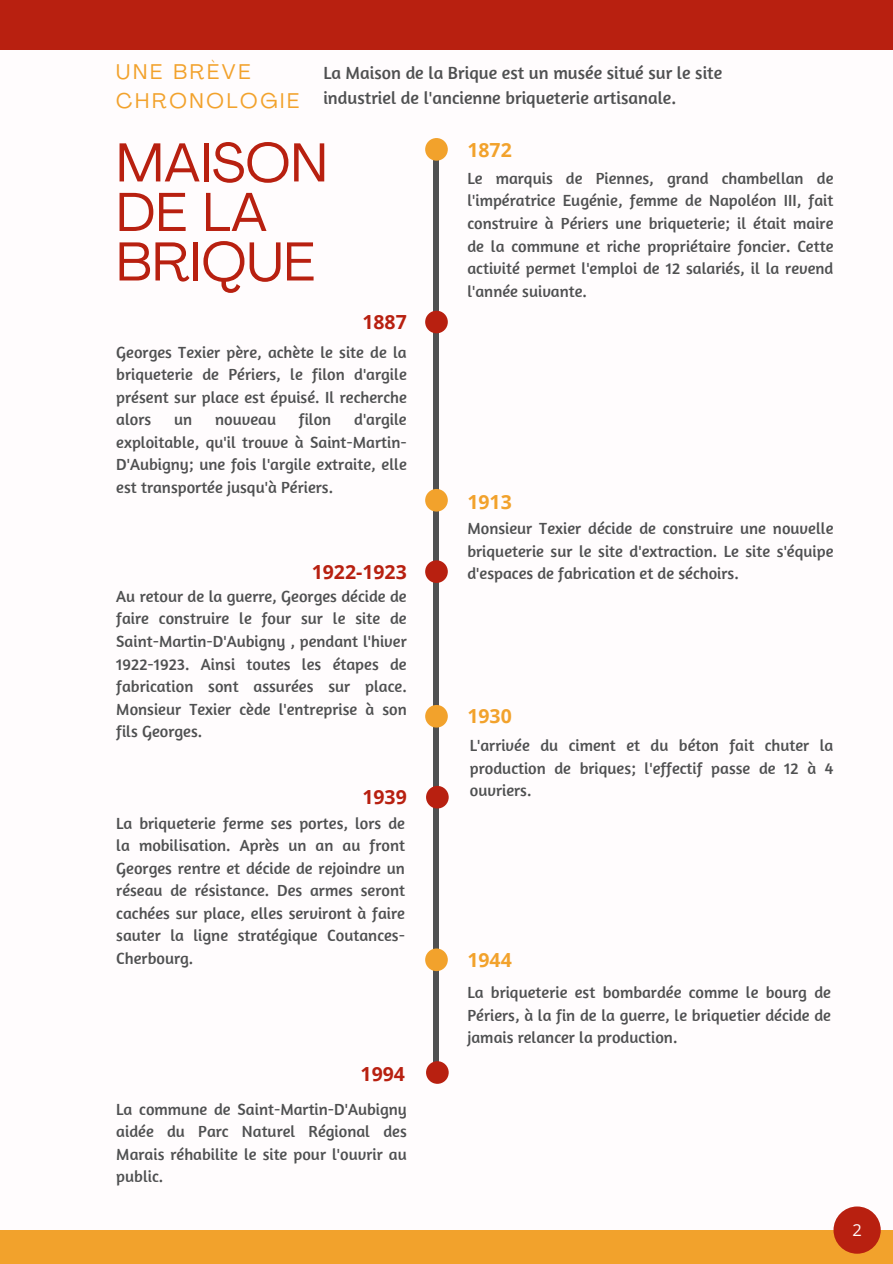
<style>
.page{position:relative;width:893px;height:1264px;background:#fff}
.page>*{position:absolute;margin:0;border:0;box-sizing:border-box;transform-origin:0 0}
.t1{font:54px/49.5px "Agrandir";letter-spacing:.01em;color:#b82010}
.t2{font:21px/29.2px "Agrandir";letter-spacing:.13em;color:#f2a22c}
.t3{font:700 19.5px "Open Sans";color:#b82010}
.t4{font:700 19.5px "Open Sans";color:#f2a22c}
.t5{font:18px/24.8px "Amaranth";color:#4f5051}
.t6{font:16.5px/22.5px "Amaranth";color:#4f5051;text-align:justify}
.t7{font:16.5px "Open Sans";color:#fffcfd}
</style>
<div class="page">
<div style="left:433px;top:149px;width:6px;height:918px;background:#4f5051"></div>
<div style="left:425px;top:138px;width:22px;height:22px;background:#f2a22c;border-radius:50%"></div>
<div style="left:425px;top:311px;width:22px;height:22px;background:#b82010;border-radius:50%"></div>
<div style="left:425px;top:489px;width:22px;height:22px;background:#f2a22c;border-radius:50%"></div>
<div style="left:425px;top:560px;width:22px;height:23px;background:#b82010;border-radius:50%"></div>
<div style="left:425px;top:705px;width:22px;height:22px;background:#f2a22c;border-radius:50%"></div>
<div style="left:426px;top:786px;width:22px;height:22px;background:#b82010;border-radius:50%"></div>
<div style="left:425px;top:948px;width:22px;height:23px;background:#f2a22c;border-radius:50%"></div>
<div style="left:426px;top:1061px;width:22px;height:22px;background:#b82010;border-radius:50%"></div>
<div style="left:0;top:0;width:892px;height:50px;background:#b82010"></div>
<div style="left:0;top:1230px;width:892px;height:33px;background:#f2a22c"></div>
<div style="left:833px;top:1206px;width:47px;height:47px;background:#b82010;border-radius:50%"></div>
<h3 class="t2" style="left:116px;top:59px;width:184px">UNE BRÈVE<br>CHRONOLOGIE</h3>
<p class="t1" style="left:116px;top:143px;width:213px">MAISON<br>DE LA<br>BRIQUE</p>
<h1 class="t4" style="left:467px;top:136px;width:46px">1872</h1>
<p class="t5" style="left:323px;top:60px;width:400px">La Maison de la Brique est un musée situé sur le site industriel de l'ancienne briqueterie artisanale.</p>
<h2 class="t6" style="left:467px;top:167px;width:367px">Le marquis de Piennes, grand chambellan de l'impératrice Eugénie, femme de Napoléon III, fait construire à Périers une briqueterie; il était maire de la commune et riche propriétaire foncier. Cette activité permet l'emploi de 12 salariés, il la revend l'année suivante.</h2>
<h2 class="t3" style="left:362px;top:308px;width:46px">1887</h2>
<h2 class="t6" style="left:116px;top:340px;width:292px">Georges Texier père, achète le site de la briqueterie de Périers, le filon d'argile présent sur place est épuisé. Il recherche alors</h2>
<h2 class="t6" style="left:116px;top:408px;width:292px;text-indent:238px">d'argile exploitable, qu'il trouve à Saint-Martin-D'Aubigny; une fois l'argile extraite, elle est transportée jusqu'à Périers.</h2>
<h2 class="t6" style="left:174px;top:408px;width:20px">un</h2>
<h2 class="t6" style="left:215px;top:408px;width:62px">nouveau</h2>
<h2 class="t6" style="left:299px;top:408px;width:34px">filon</h2>
<h2 class="t3" style="left:312px;top:558px;width:96px">1922-1923</h2>
<p class="t6" style="left:116px;top:584px;width:292px">Au retour de la guerre, Georges décide de faire construire le four sur le site de Saint-Martin-D'Aubigny , pendant l'hiver 1922-1923. Ainsi toutes les étapes de fabrication sont assurées sur place.<br>Monsieur Texier cède l'entreprise à son fils Georges.</p>
<p class="t3" style="left:362px;top:782px;width:46px">1939</p>
<p class="t6" style="left:116px;top:811px;width:290px">La briqueterie ferme ses portes, lors de la mobilisation. Après un an au front Georges rentre et décide de rejoindre un réseau de résistance. Des armes seront cachées sur place, elles serviront à faire sauter la ligne stratégique Coutances-Cherbourg.</p>
<h2 class="t3" style="left:360px;top:1060px;width:46px">1994</h2>
<p class="t6" style="left:116px;top:1097px;width:292px">La commune de Saint-Martin-D'Aubigny aidée du Parc Naturel Régional des Marais réhabilite le site pour l'ouvrir au public.</p>
<p class="t4" style="left:467px;top:488px;width:46px">1913</p>
<p class="t6" style="left:467px;top:516px;width:367px">Monsieur Texier décide de construire une nouvelle briqueterie sur le site d'extraction. Le site s'équipe d'espaces de fabrication et de séchoirs.</p>
<h2 class="t4" style="left:467px;top:702px;width:46px">1930</h2>
<p class="t6" style="left:470px;top:733px;width:365px">L'arrivée du ciment et du béton fait chuter la production de briques; l'effectif passe de 12 à 4 ouvriers.</p>
<p class="t4" style="left:467px;top:946px;width:46px">1944</p>
<p class="t6" style="left:467px;top:980px;width:365px">La briqueterie est bombardée comme le bourg de Périers, à la fin de la guerre, le briquetier décide de jamais relancer la production.</p>
<p class="t7" style="left:852px;top:1218px;width:11px">2</p>
</div>
